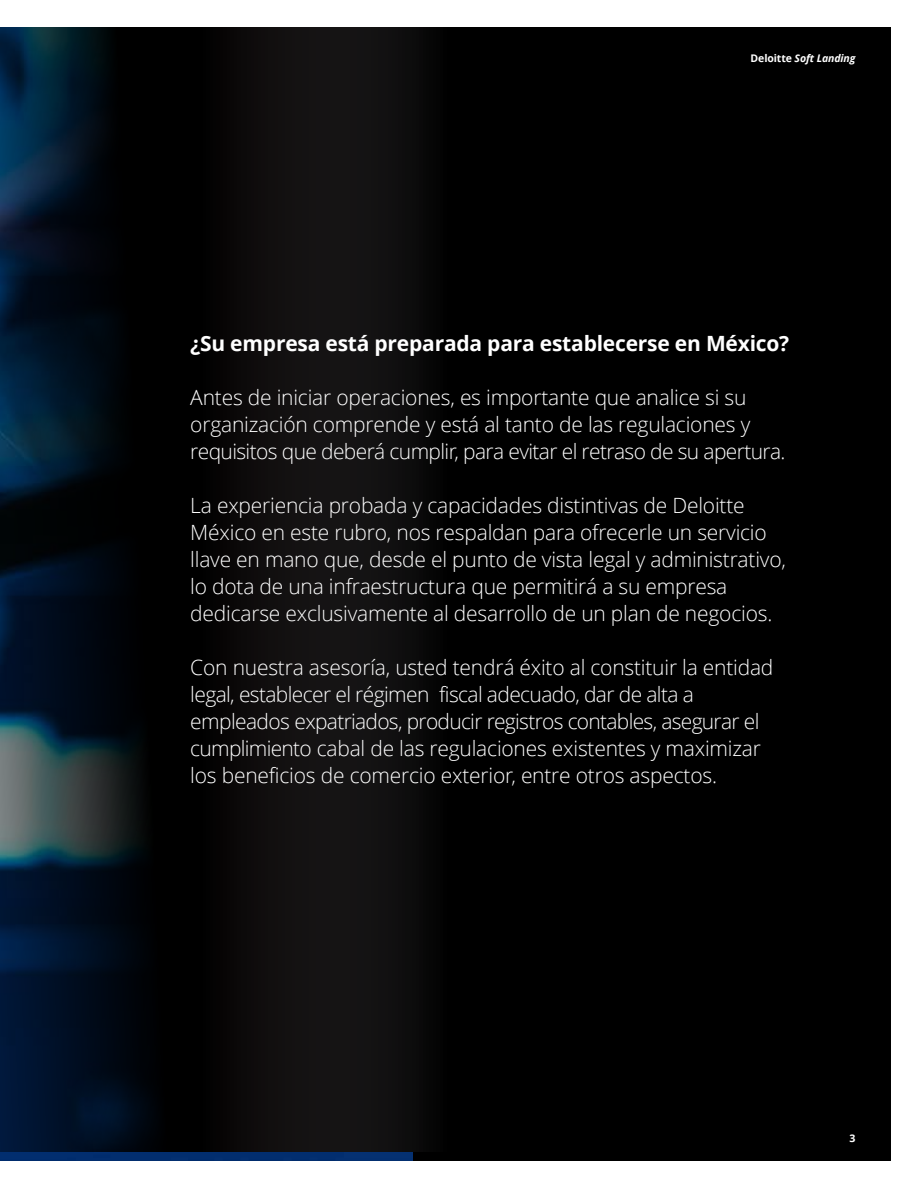
<style>
.page{position:relative;width:918px;height:1188px;background:#fff}
.page>*{position:absolute;margin:0;border:0;box-sizing:border-box;transform-origin:0 0}
.t1{font:300 21px/27px "Open Sans";letter-spacing:-.01em;color:#fff}
.t2{font:700 21px "Open Sans";letter-spacing:-.01em;color:#fff}
.t3{font:italic 700 10.5px "Open Sans";letter-spacing:-.01em;color:#fff}
.t4{font:700 10.5px "Open Sans";color:#fff}
.s1{font-style:normal}
</style>
<div class="page">
<div style="left:0;top:27px;width:891px;height:1134px;background:#000"></div>
<svg style="left:0;top:27px;width:419px;height:1125px"></svg>
<p class="t3" style="left:751px;top:51px;width:106px"><span class="s1">Deloitte</span> Soft Landing</p>
<p class="t2" style="left:190px;top:329px;width:600px">¿Su empresa está preparada para establecerse en México?</p>
<p class="t1" style="left:190px;top:383px;width:597px">Antes de iniciar operaciones, es importante que analice si su organización comprende y está al tanto de las regulaciones y requisitos que deberá cumplir, para evitar el retraso de su apertura.</p>
<p class="t1" style="left:190px;top:491px;width:597px">La experiencia probada y capacidades distintivas de Deloitte México en este rubro, nos respaldan para ofrecerle un servicio llave en mano que, desde el punto de vista legal y administrativo, lo dota de una infraestructura que permitirá a su empresa dedicarse exclusivamente al desarrollo de un plan de negocios.</p>
<p class="t1" style="left:190px;top:653px;width:585px">Con nuestra asesoría, usted tendrá éxito al constituir la entidad legal, establecer el régimen fiscal adecuado, dar de alta a empleados expatriados, producir registros contables, asegurar el cumplimiento cabal de las regulaciones existentes y maximizar los beneficios de comercio exterior, entre otros aspectos.</p>
<p class="t4" style="left:849px;top:1131px;width:7px">3</p>
</div>
